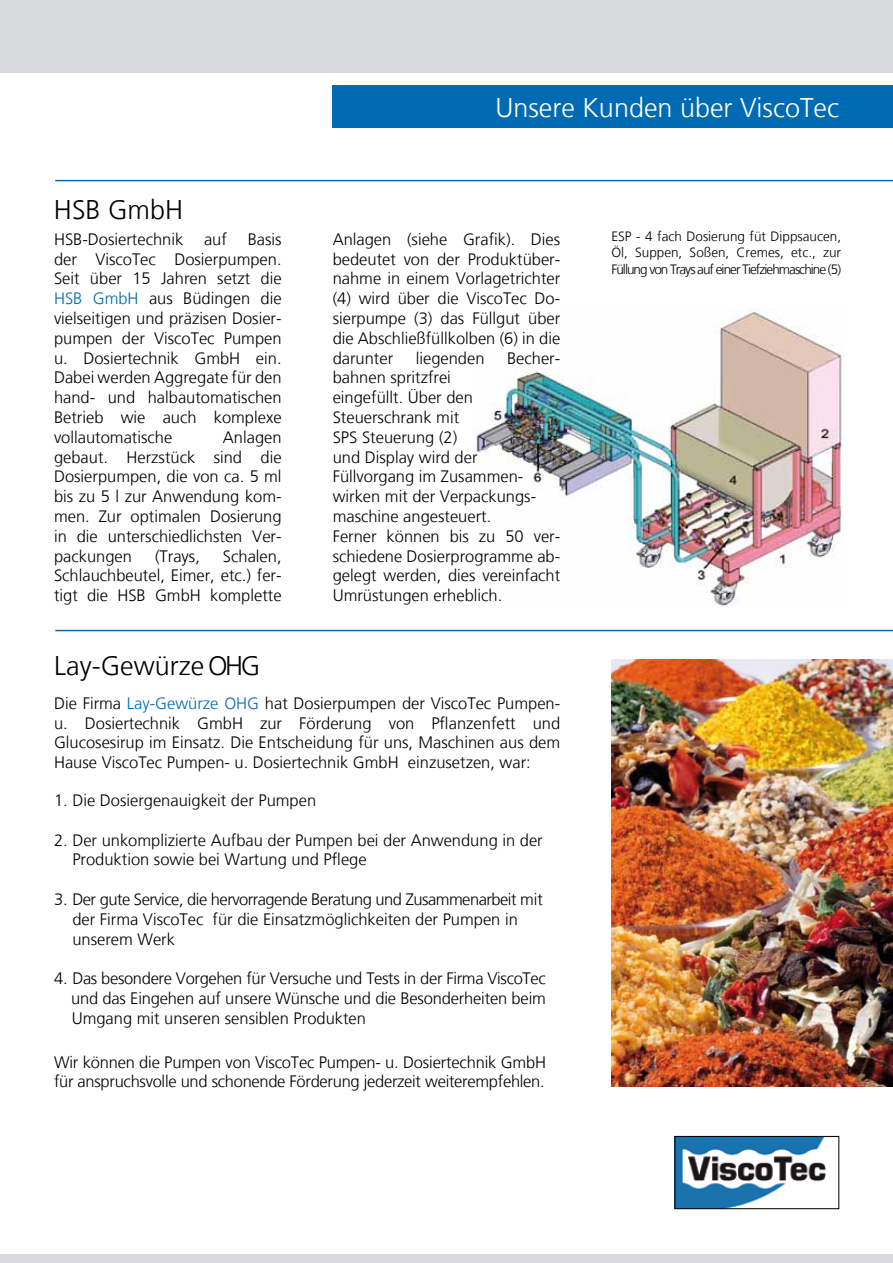
<style>
.page{position:relative;width:893px;height:1263px;background:#fff}
.page>*{position:absolute;margin:0;border:0;box-sizing:border-box;transform-origin:0 0}
.t1{font:300 27px "Frutiger LT";color:#fff}
.t2{font:300 27px "Frutiger LT";color:#000}
.t3{font:300 16.5px/19.8px "Frutiger LT";color:#000;text-align:justify}
.t4{font:300 13.5px/16.5px "Frutiger LT";letter-spacing:-.07em;color:#000;text-align:justify}
.s1{color:#006ab3}
</style>
<div class="page">
<div style="left:0;top:0;width:893px;height:73px;background:#d9dadb"></div>
<div style="left:0;top:1254px;width:893px;height:9px;background:#d9dadb"></div>
<img style="left:677px;top:1138px;width:149px;height:69px">
<div style="left:675px;top:1136px;width:164px;height:73px;border:1px solid #000"></div>
<img style="left:611px;top:660px;width:282px;height:426px">
<img style="left:472px;top:309px;width:372px;height:297px">
<hr style="left:55px;top:630px;width:838px;height:1px;background:#006ab3">
<hr style="left:55px;top:180px;width:838px;height:1px;background:#006ab3">
<div style="left:333px;top:85px;width:560px;height:43px;background:#006ab3"></div>
<h1 class="t2" style="left:54px;top:194px;width:131px">HSB GmbH</h1>
<p class="t3" style="left:54px;top:229px;width:131px">HSB-Dosiertechnik</p>
<p class="t3" style="left:204px;top:229px;width:24px">auf</p>
<p class="t3" style="left:54px;top:229px;width:229px;text-indent:194px">Basis der ViscoTec Dosierpumpen.<br>Seit über 15 Jahren setzt die <span class="s1">HSB GmbH</span> aus Büdingen die vielseitigen und präzisen Dosier&shy;pumpen der ViscoTec Pumpen u. Dosiertechnik GmbH ein.<br>Dabei werden Aggregate für den hand- und halbautomatischen Betrieb wie auch komplexe vollautomatische</p>
<p class="t3" style="left:54px;top:427px;width:229px;text-indent:169px">Anlagen gebaut. Herzstück sind die Dosierpumpen, die von ca. 5 ml bis zu 5 l zur Anwendung kom&shy;men. Zur optimalen Dosierung in die unterschiedlichsten Ver&shy;packungen</p>
<p class="t3" style="left:155px;top:546px;width:46px">(Trays,</p>
<p class="t3" style="left:54px;top:546px;width:229px;text-indent:169px">Schalen, Schlauchbeutel, Eimer, etc.) fer&shy;tigt die HSB GmbH komplette</p>
<h1 class="t2" style="left:54px;top:650px;width:208px">Lay-Gewürze OHG</h1>
<h1 class="t1" style="left:495px;top:92px;width:345px">Unsere Kunden über ViscoTec</h1>
<p class="t3" style="left:333px;top:229px;width:229px">Anlagen (siehe Grafik). Dies bedeutet von der Produktüber&shy;nahme in einem Vorlagetrichter (4) wird über die ViscoTec Do&shy;sierpumpe (3) das Füllgut über die Abschließfüllkolben (6) in die darunter</p>
<p class="t3" style="left:416px;top:348px;width:70px">liegenden</p>
<p class="t3" style="left:507px;top:348px;width:55px">Becher-</p>
<p class="t3" style="left:333px;top:368px;width:229px;text-align:left">bahnen spritzfrei<br>eingefüllt. Über den<br>Steuerschrank mit<br>SPS Steuerung (2)<br>und Display wird der<br>Füllvorgang im Zusammen&shy;wirken mit der Verpackungs&shy;maschine angesteuert.<br>Ferner können bis zu 50 ver&shy;schiedene Dosierprogramme ab&shy;gelegt werden, dies vereinfacht<br>Umrüstungen erheblich.</p>
<p class="t4" style="left:611px;top:228px;width:231px">ESP - 4 fach Dosierung füt Dippsaucen, Öl, Suppen, Soßen, Cremes, etc., zur Füllung von Trays auf einer Tiefziehmaschine (5)</p>
<p class="t3" style="left:54px;top:693px;width:508px">Die Firma <span class="s1">Lay-Gewürze OHG</span> hat Dosierpumpen der ViscoTec Pumpen&shy;u. Dosiertechnik GmbH zur Förderung von Pflanzenfett und Glucosesirup im Einsatz. Die Entscheidung für uns, Maschinen aus dem Hause ViscoTec Pumpen- u. Dosiertechnik GmbH einzusetzen, war:</p>
<p class="t3" style="left:54px;top:790px;width:264px">1. Die Dosiergenauigkeit der Pumpen</p>
<p class="t3" style="left:72px;top:830px;width:472px;text-indent:-18px">2. Der unkomplizierte Aufbau der Pumpen bei der Anwendung in der<br>Produktion sowie bei Wartung und Pflege</p>
<p class="t3" style="left:72px;top:889px;width:472px;text-align:left;text-indent:-18px">3. Der gute Service, die hervorragende Beratung und Zusammenarbeit mit der Firma ViscoTec für die Einsatzmöglichkeiten der Pumpen in unserem Werk</p>
<p class="t3" style="left:71px;top:969px;width:476px;text-indent:-17px">4. Das besondere Vorgehen für Versuche und Tests in der Firma ViscoTec und das Eingehen auf unsere Wünsche und die Besonderheiten beim Umgang mit unseren sensiblen Produkten</p>
<p class="t3" style="left:54px;top:1052px;width:494px">Wir können die Pumpen von ViscoTec Pumpen- u. Dosiertechnik GmbH für anspruchsvolle und schonende Förderung jederzeit weiterempfehlen.</p>
</div>
